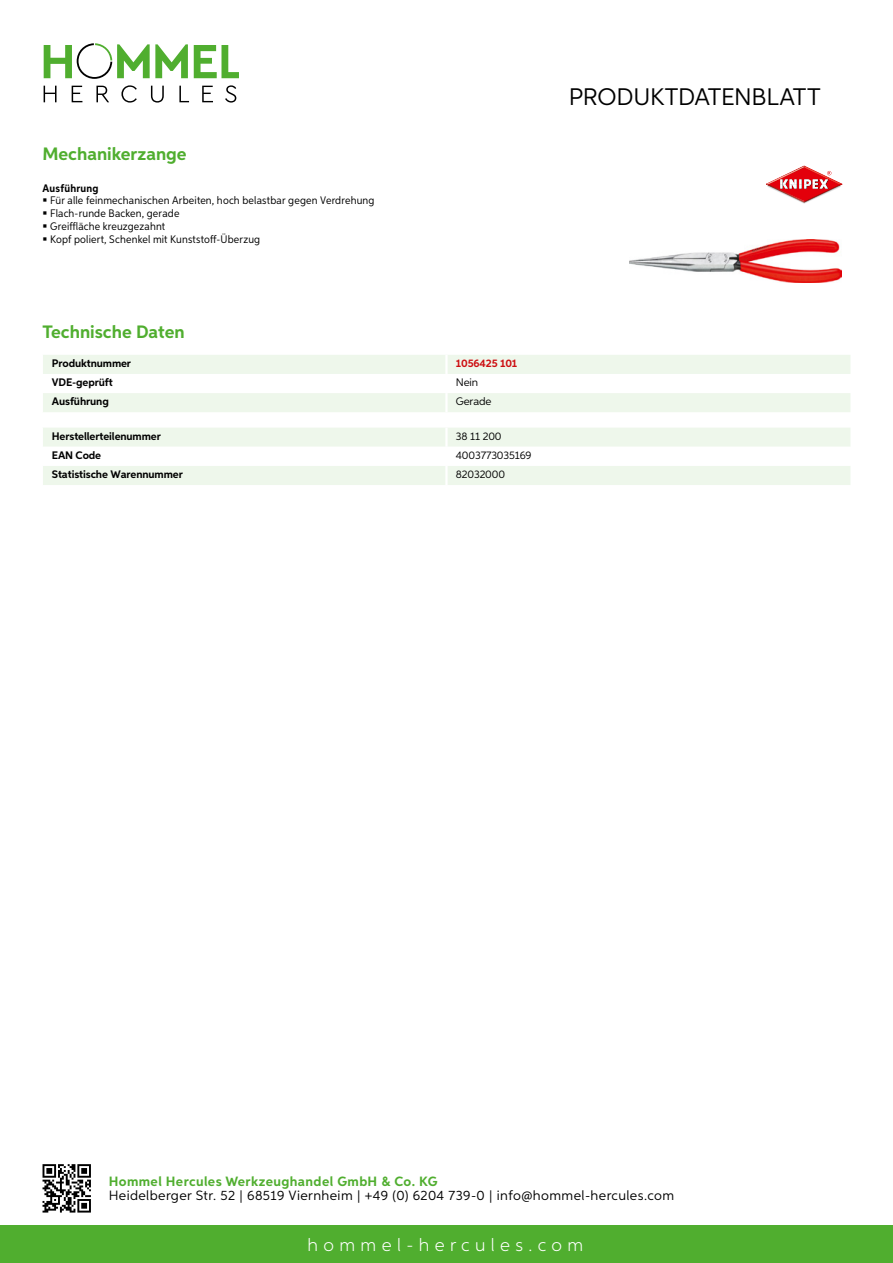
<style>
.page{position:relative;width:893px;height:1263px;background:#fff}
.page>*{position:absolute;margin:0;border:0;box-sizing:border-box;transform-origin:0 0}
.t1{font:24px "Aspira";letter-spacing:-.01em;color:#000}
.t2{font:700 18px "Aspira";color:#50ae2f}
.t3{font:300 18px "Aspira";letter-spacing:.3em;color:#fff}
.t4{font:13.5px "Aspira";letter-spacing:.03em;color:#000}
.t5{font:700 13.5px "Aspira";letter-spacing:.03em;color:#50ae2f}
.t6{font:10.95px/12.8px "Aspira Nar";letter-spacing:.015em;color:#000}
.t7{font:700 10.95px "Aspira";letter-spacing:-.01em;color:#000}
.t8{font:10.95px "Aspira";letter-spacing:-.01em;color:#000}
.t9{font:700 10.95px "Aspira";letter-spacing:-.01em;color:#cd1013}
.t10{font:700 10.95px "Aspira Nar";letter-spacing:.02em;color:#000}
</style>
<div class="page">
<div style="left:0;top:1226px;width:893px;height:37px;background:#50ae2f"></div>
<svg style="left:43px;top:1164px;width:48px;height:48px"></svg>
<svg style="left:194px;top:45px;width:45px;height:33px"></svg>
<svg style="left:44px;top:43px;width:144px;height:36px"></svg>
<svg style="left:44px;top:86px;width:13px;height:16px"></svg>
<svg style="left:72px;top:86px;width:10px;height:16px"></svg>
<svg style="left:96px;top:86px;width:13px;height:16px"></svg>
<svg style="left:121px;top:85px;width:16px;height:18px"></svg>
<svg style="left:151px;top:86px;width:13px;height:17px"></svg>
<svg style="left:179px;top:86px;width:10px;height:16px"></svg>
<svg style="left:202px;top:86px;width:11px;height:16px"></svg>
<svg style="left:225px;top:85px;width:11px;height:18px"></svg>
<svg style="left:43px;top:355px;width:807px;height:57px"></svg>
<hr style="left:445px;top:393px;width:3px;height:19px;background:#fff">
<svg style="left:43px;top:428px;width:807px;height:57px"></svg>
<hr style="left:445px;top:466px;width:3px;height:19px;background:#fff">
<img style="left:629px;top:239px;width:213px;height:43px">
<svg style="left:766px;top:166px;width:76px;height:38px"></svg>
<h2 class="t2" style="left:43px;top:142px;width:146px">Mechanikerzange</h2>
<p class="t10" style="left:43px;top:181px;width:58px">Ausführung</p>
<p class="t6" style="left:50px;top:194px;width:326px">Für alle feinmechanischen Arbeiten, hoch belastbar gegen Verdrehung Flach-runde Backen, gerade<br>Greiffläche kreuzgezahnt<br>Kopf poliert, Schenkel mit Kunststoff-Überzug</p>
<h2 class="t2" style="left:43px;top:321px;width:144px">Technische Daten</h2>
<p class="t7" style="left:52px;top:356px;width:81px">Produktnummer</p>
<p class="t9" style="left:456px;top:356px;width:63px">1056425 101</p>
<p class="t7" style="left:52px;top:375px;width:63px">VDE-geprüft</p>
<p class="t8" style="left:456px;top:375px;width:24px">Nein</p>
<p class="t7" style="left:52px;top:394px;width:58px">Ausführung</p>
<p class="t8" style="left:456px;top:395px;width:37px">Gerade</p>
<p class="t7" style="left:52px;top:429px;width:111px">Herstellerteilenummer</p>
<p class="t8" style="left:456px;top:429px;width:47px">38 11 200</p>
<p class="t7" style="left:52px;top:448px;width:51px">EAN Code</p>
<p class="t8" style="left:456px;top:448px;width:77px">4003773035169</p>
<p class="t7" style="left:52px;top:467px;width:132px">Statistische Warennummer</p>
<p class="t8" style="left:456px;top:467px;width:51px">82032000</p>
<h1 class="t1" style="left:569px;top:82px;width:253px">Produktdatenblatt</h1>
<p class="t5" style="left:109px;top:1172px;width:330px">Hommel Hercules Werkzeughandel GmbH &amp; Co. KG</p>
<p class="t4" style="left:109px;top:1187px;width:567px">Heidelberger Str. 52 | 68519 Viernheim | +49 (0) 6204 739-0 | info@hommel-hercules.com</p>
<h2 class="t3" style="left:307px;top:1234px;width:277px">hommel-hercules.com</h2>
</div>
